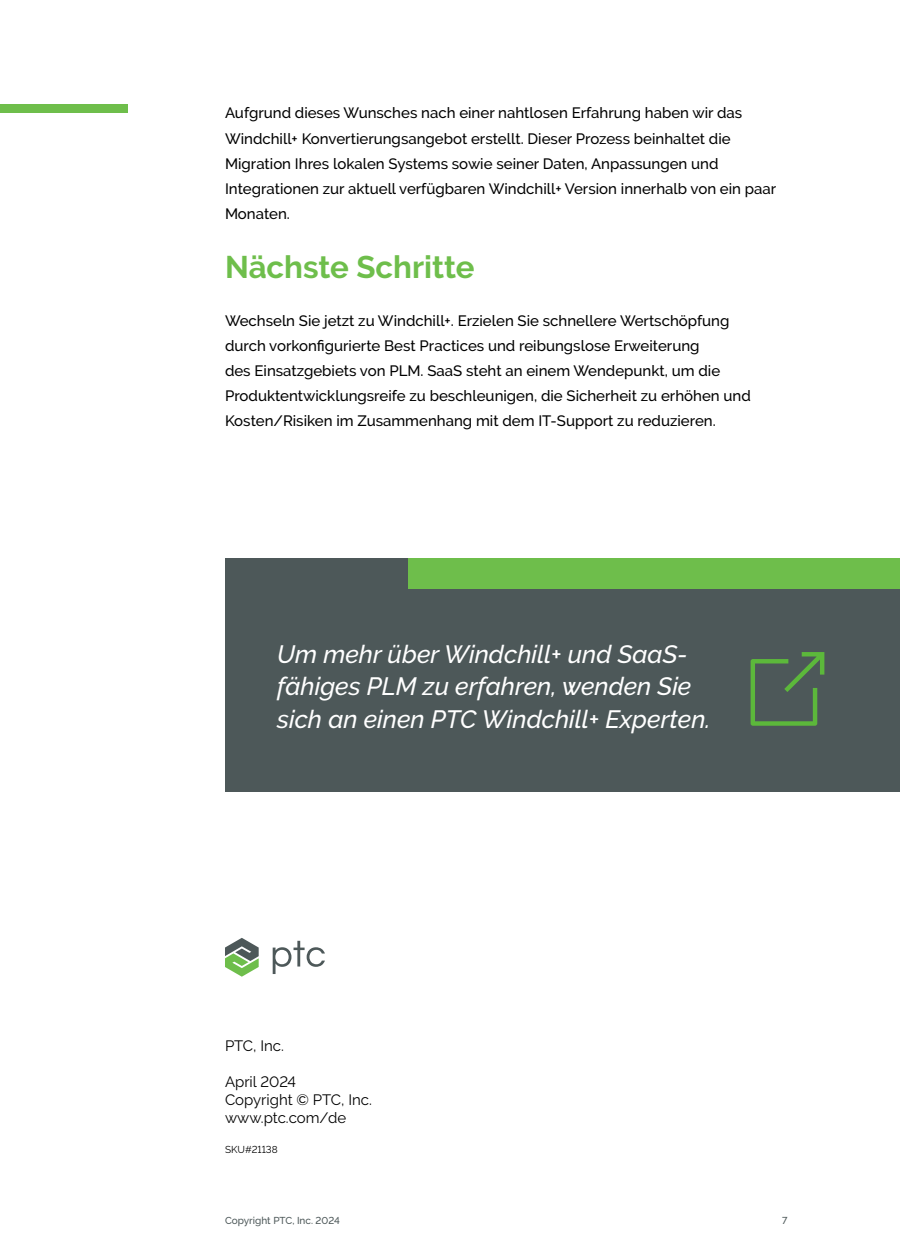
<style>
.page{position:relative;width:900px;height:1260px;background:#fff}
.page>*{position:absolute;margin:0;border:0;box-sizing:border-box;transform-origin:0 0}
.t1{font:700 31.25px "PTC Raleway";color:#6ebe4b}
.t2{font:italic 500 25px/32.5px "PTC Raleway";color:#fff}
.t3{font:500 15px/25px "PTC Raleway";color:#000}
.t4{font:15px/18px "PTC Raleway";color:#000}
.t5{font:500 10px "PTC Raleway";color:#4d5859}
.t6{font:10px "PTC Raleway";color:#000}
</style>
<div class="page">
<div style="left:0;top:104px;width:128px;height:8px;background:#6ebe4b"></div>
<div style="left:225px;top:558px;width:675px;height:234px;background:#4d5859"></div>
<div style="left:409px;top:558px;width:491px;height:31px;background:#6ebe4b"></div>
<svg style="left:751px;top:652px;width:73px;height:74px"></svg>
<svg style="left:225px;top:938px;width:34px;height:39px"></svg>
<svg style="left:273px;top:941px;width:52px;height:33px"></svg>
<p class="t3" style="left:225px;top:101px;width:553px">Aufgrund dieses Wunsches nach einer nahtlosen Erfahrung haben wir das Windchill+ Konvertierungsangebot erstellt. Dieser Prozess beinhaltet die Migration Ihres lokalen Systems sowie seiner Daten, Anpassungen und Integrationen zur aktuell verfügbaren Windchill+ Version innerhalb von ein paar Monaten.</p>
<h1 class="t1" style="left:225px;top:250px;width:251px">Nächste Schritte</h1>
<p class="t3" style="left:225px;top:308px;width:527px">Wechseln Sie jetzt zu Windchill+. Erzielen Sie schnellere Wertschöpfung durch vorkonfigurierte Best Practices und reibungslose Erweiterung<br>des Einsatzgebiets von PLM. SaaS steht an einem Wendepunkt, um die Produktentwicklungsreife zu beschleunigen, die Sicherheit zu erhöhen und Kosten/Risiken im Zusammenhang mit dem IT-Support zu reduzieren.</p>
<h2 class="t2" style="left:277px;top:638px;width:435px">Um mehr über Windchill+ und SaaS&shy;fähiges PLM zu erfahren, wenden Sie sich an einen PTC Windchill+ Experten.</h2>
<p class="t4" style="left:225px;top:1037px;width:61px">PTC, Inc.</p>
<p class="t4" style="left:225px;top:1073px;width:148px">April 2024<br>Copyright © PTC, Inc. www.ptc.com/de</p>
<p class="t6" style="left:225px;top:1144px;width:54px">SKU#21138</p>
<p class="t5" style="left:225px;top:1215px;width:116px">Copyright PTC, Inc. 2024</p>
<p class="t5" style="left:782px;top:1215px;width:7px">7</p>
</div>
